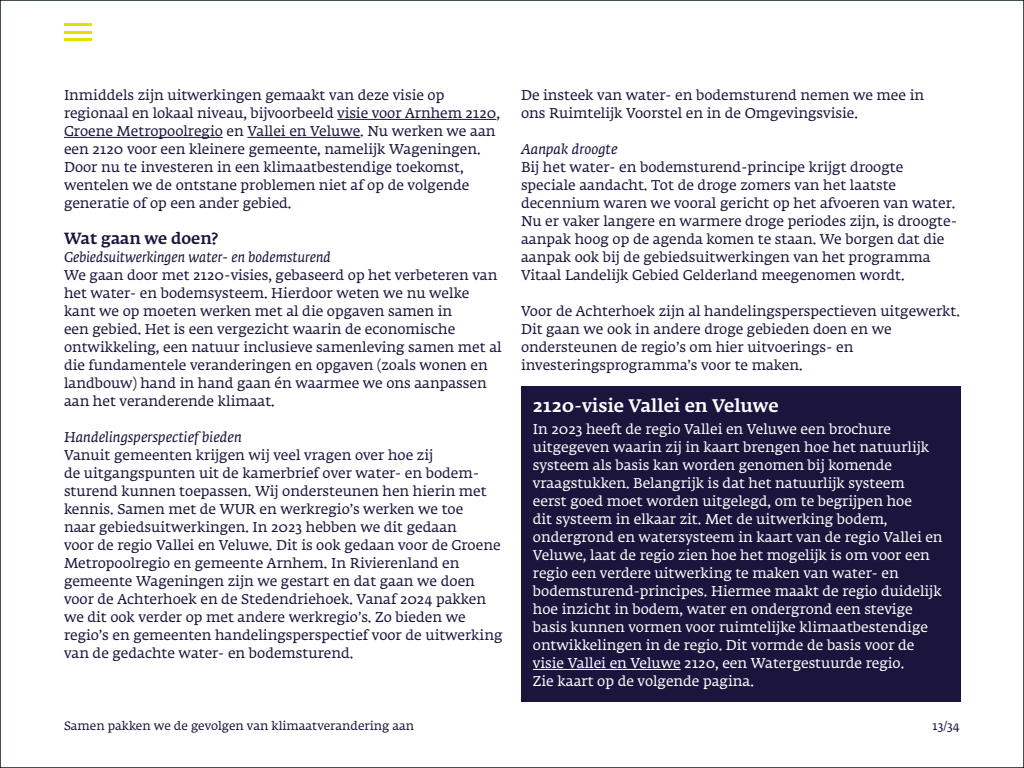
<style>
.page{position:relative;width:1024px;height:768px;background:#fff}
.page>*{position:absolute;margin:0;border:0;box-sizing:border-box;transform-origin:0 0}
._20_Kadertekst_kop{font:500 18px "Fedra Serif A Std";color:#fff}
._05_H2{font:500 16px "Fedra Serif A Std";color:#1b143c}
._12_Broodtekst{font:14px/18px "Fedra Serif A Std";color:#1b143c}
._21_Kadertekst_brood{font:14px/18px "Fedra Serif A Std";color:#fff}
._09_H6{font:italic 14px "Fedra Serif A Std";color:#1b143c;scale:1.05 1}
._12_Broodtekst-2{font:italic 14px "Fedra Serif A Std";color:#1b143c}
.t1{font:12px "Fedra Serif A Std";color:#1b143c}
</style>
<div class="page">
<hr style="left:64px;top:23px;width:27px;height:3px;background:#e4df00">
<hr style="left:64px;top:31px;width:27px;height:2px;background:#e4df00">
<hr style="left:64px;top:38px;width:27px;height:3px;background:#e4df00">
<hr style="left:337px;top:119px;width:159px;height:1px;background:#1b143c">
<hr style="left:64px;top:137px;width:159px;height:1px;background:#1b143c">
<hr style="left:247px;top:137px;width:113px;height:1px;background:#1b143c">
<div style="left:521px;top:386px;width:439px;height:315px;background:#1b143c"></div>
<hr style="left:533px;top:669px;width:148px;height:1px;background:#fff">
<p class="_12_Broodtekst" style="left:64px;top:87px;width:437px">Inmiddels zijn uitwerkingen gemaakt van deze visie op regionaal en lokaal niveau, bijvoorbeeld visie voor Arnhem 2120, Groene Metropoolregio en Vallei en Veluwe. Nu werken we aan een 2120 voor een kleinere gemeente, namelijk Wageningen.<br>Door nu te investeren in een klimaatbestendige toekomst, wentelen we de ontstane problemen niet af op de volgende generatie of op een ander gebied.</p>
<h2 class="_05_H2" style="left:64px;top:228px;width:155px">Wat gaan we doen?</h2>
<p class="_12_Broodtekst-2" style="left:64px;top:249px;width:268px">Gebiedsuitwerkingen water- en bodemsturend</p>
<p class="_12_Broodtekst" style="left:64px;top:267px;width:439px">We gaan door met 2120- visies, gebaseerd op het verbeteren van het water- en bodemsysteem. Hierdoor weten we nu welke kant we op moeten werken met al die opgaven samen in<br>een gebied. Het is een vergezicht waarin de economische ontwikkeling, een natuur inclusieve samenleving samen met al die fundamentele veranderingen en opgaven (zoals wonen en landbouw) hand in hand gaan én waarmee we ons aanpassen aan het veranderende klimaat.</p>
<p class="_09_H6" style="left:64px;top:429px;width:171px">Handelingsperspectief bieden</p>
<p class="_12_Broodtekst" style="left:64px;top:447px;width:440px">Vanuit gemeenten krijgen wij veel vragen over hoe zij<br>de uitgangspunten uit de kamerbrief over water- en bodem&shy;sturend kunnen toepassen. Wij ondersteunen hen hierin met kennis. Samen met de WUR en werkregio’s werken we toe<br>naar gebiedsuitwerkingen. In 2023 hebben we dit gedaan<br>voor de regio Vallei en Veluwe. Dit is ook gedaan voor de Groene Metropoolregio en gemeente Arnhem. In Rivierenland en gemeente Wageningen zijn we gestart en dat gaan we doen voor de Achterhoek en de Stedendriehoek. Vanaf 2024 pakken we dit ook verder op met andere werkregio’s. Zo bieden we regio’s en gemeenten handelingsperspectief voor de uitwerking van de gedachte water- en bodemsturend.</p>
<p class="_12_Broodtekst" style="left:521px;top:87px;width:405px">De insteek van water- en bodemsturend nemen we mee in ons Ruimtelijk Voorstel en in de Omgevingsvisie.</p>
<p class="_09_H6" style="left:521px;top:141px;width:93px">Aanpak droogte</p>
<p class="_12_Broodtekst" style="left:521px;top:159px;width:438px">Bij het water- en bodemsturend- principe krijgt droogte speciale aandacht. Tot de droge zomers van het laatste decennium waren we vooral gericht op het afvoeren van water.<br>Nu er vaker langere en warmere droge periodes zijn, is droogte&shy;aanpak hoog op de agenda komen te staan. We borgen dat die aanpak ook bij de gebiedsuitwerkingen van het programma Vitaal Landelijk Gebied Gelderland meegenomen wordt.</p>
<p class="_12_Broodtekst" style="left:521px;top:303px;width:441px">Voor de Achterhoek zijn al handelingsperspectieven uitgewerkt.<br>Dit gaan we ook in andere droge gebieden doen en we ondersteunen de regio’s om hier uitvoerings- en investeringsprogramma’s voor te maken.</p>
<p class="_20_Kadertekst_kop" style="left:533px;top:394px;width:247px">2120-visie Vallei en Veluwe</p>
<p class="_21_Kadertekst_brood" style="left:533px;top:421px;width:411px">In 2023 heeft de regio Vallei en Veluwe een brochure uitgegeven waarin zij in kaart brengen hoe het natuurlijk systeem als basis kan worden genomen bij komende vraagstukken. Belangrijk is dat het natuurlijk systeem<br>eerst goed moet worden uitgelegd, om te begrijpen hoe<br>dit systeem in elkaar zit. Met de uitwerking bodem, ondergrond en watersysteem in kaart van de regio Vallei en Veluwe, laat de regio zien hoe het mogelijk is om voor een regio een verdere uitwerking te maken van water- en bodemsturend- principes. Hiermee maakt de regio duidelijk hoe inzicht in bodem, water en ondergrond een stevige basis kunnen vormen voor ruimtelijke klimaatbestendige ontwikkelingen in de regio. Dit vormde de basis voor de visie Vallei en Veluwe 2120, een Watergestuurde regio.<br>Zie kaart op de volgende pagina.</p>
<p class="t1" style="left:64px;top:718px;width:352px">Samen pakken we de gevolgen van klimaatverandering aan</p>
<p class="t1" style="left:932px;top:718px;width:29px">13/34</p>
</div>
